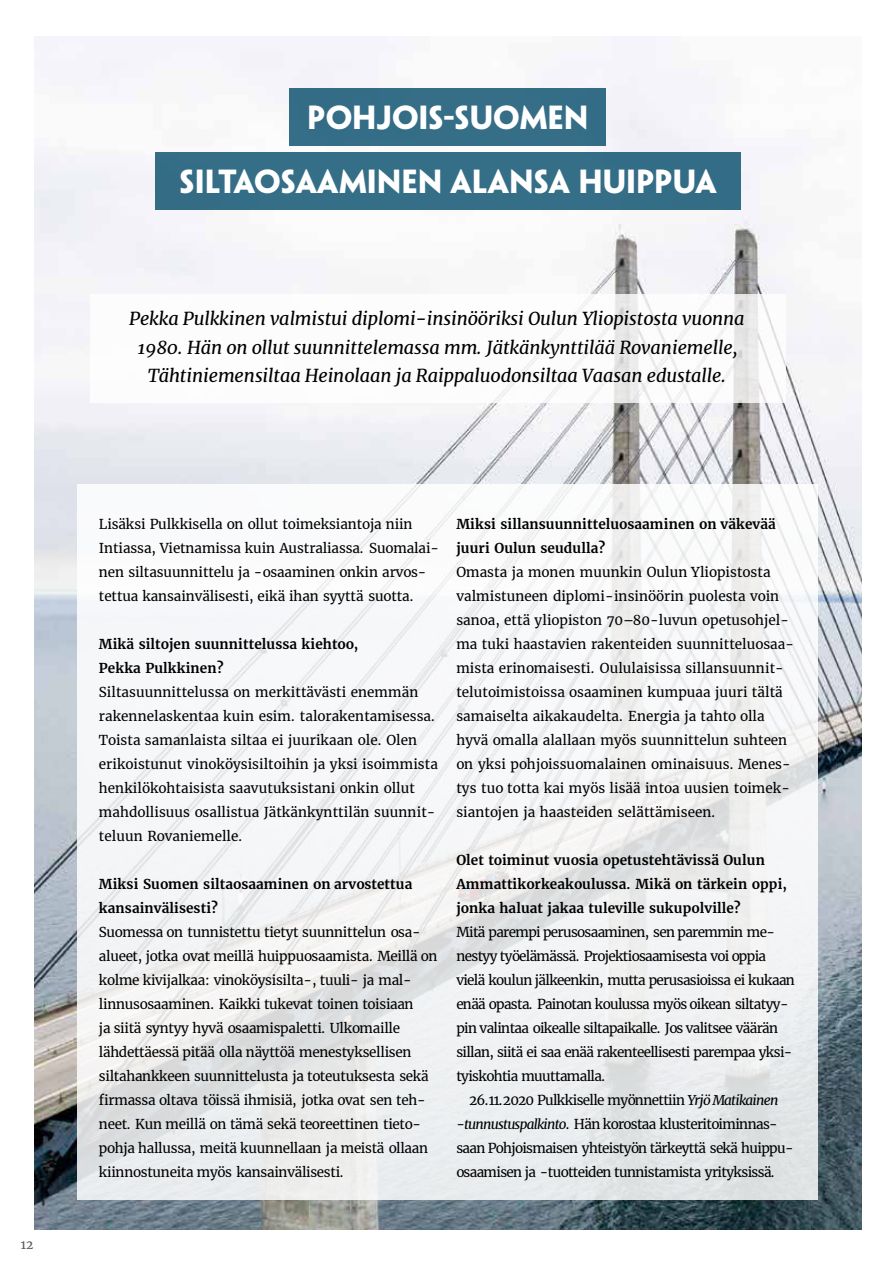
<style>
.page{position:relative;width:895px;height:1265px;background:#fff}
.page>*{position:absolute;margin:0;border:0;box-sizing:border-box;transform-origin:0 0}
.t1{font:700 30px "Penumbra Sans Std";color:#fff}
.t2{font:italic 18px/28.5px "Merriweather";letter-spacing:-.005em;color:#000;text-align:center}
.t3{font:13.5px/24px "Merriweather";letter-spacing:.005em;color:#000}
.t4{font:13.5px/24px "Merriweather";letter-spacing:-.015em;color:#000}
.t5{font:13.5px/24px "Merriweather";letter-spacing:-.045em;color:#000}
.t6{font:700 13.5px/24px "Merriweather";letter-spacing:.01em;color:#000}
.t7{font:12px "Merriweather";color:#575756}
.s1{font-style:italic}
</style>
<div class="page">
<img style="left:34px;top:36px;width:827px;height:1193px">
<svg style="left:78px;top:484px;width:739px;height:715px;fill:#f3f3f5"></svg>
<div style="left:155px;top:152px;width:585px;height:58px;background:#356e87"></div>
<div style="left:289px;top:88px;width:317px;height:58px;background:#356e86"></div>
<div style="left:90px;top:294px;width:695px;height:109px;background:#fff"></div>
<p class="t7" style="left:21px;top:1236px;width:14px">12</p>
<h1 class="t1" style="left:307px;top:105px;width:283px">POHJOIS-SUOMEN</h1>
<h1 class="t1" style="left:180px;top:169px;width:538px">SILTAOSAAMINEN ALANSA HUIPPUA</h1>
<h2 class="t2" style="left:129px;top:304px;width:617px">Pekka Pulkkinen valmistui diplomi-insinööriksi Oulun Yliopistosta vuonna<br>1980. Hän on ollut suunnittelemassa mm. Jätkänkynttilää Rovaniemelle,<br>Tähtiniemensiltaa Heinolaan ja Raippaluodonsiltaa Vaasan edustalle.</h2>
<p class="t4" style="left:99px;top:512px;width:341px">Lisäksi Pulkkisella on ollut toimeksiantoja niin Intiassa, Vietnamissa kuin Australiassa. Suomalai&shy;nen siltasuunnittelu ja -osaaminen onkin arvos&shy;tettua kansainvälisesti, eikä ihan syyttä suotta.</p>
<p class="t6" style="left:99px;top:632px;width:261px">Mikä siltojen suunnittelussa kiehtoo,<br>Pekka Pulkkinen?</p>
<p class="t3" style="left:99px;top:680px;width:340px">Siltasuunnittelussa on merkittävästi enemmän rakennelaskentaa kuin esim. talorakentamisessa.<br>Toista samanlaista siltaa ei juurikaan ole. Olen erikoistunut vinoköysisiltoihin ja yksi isoimmista henkilökohtaisista saavutuksistani onkin ollut mahdollisuus osallistua Jätkänkynttilän suunnit&shy;teluun Rovaniemelle.</p>
<p class="t6" style="left:99px;top:872px;width:315px">Miksi Suomen siltaosaaminen on arvostettua kansainvälisesti?</p>
<p class="t4" style="left:99px;top:920px;width:340px">Suomessa on tunnistettu tietyt suunnittelun osa&shy;alueet, jotka ovat meillä huippuosaamista. Meillä on kolme kivijalkaa: vinoköysisilta-, tuuli- ja mal&shy;linnusosaaminen. Kaikki tukevat toinen toisiaan<br>ja siitä syntyy hyvä osaamispaletti. Ulkomaille lähdettäessä pitää olla näyttöä menestyksellisen siltahankkeen suunnittelusta ja toteutuksesta sekä firmassa oltava töissä ihmisiä, jotka ovat sen teh&shy;neet. Kun meillä on tämä sekä teoreettinen tieto&shy;pohja hallussa, meitä kuunnellaan ja meistä ollaan kiinnostuneita myös kansainvälisesti.</p>
<p class="t6" style="left:456px;top:512px;width:321px">Miksi sillansuunnitteluosaaminen on väkevää juuri Oulun seudulla?</p>
<p class="t3" style="left:456px;top:560px;width:339px">Omasta ja monen muunkin Oulun Yliopistosta valmistuneen diplomi-insinöörin puolesta voin sanoa, että yliopiston 70–80-luvun opetusohjel&shy;ma tuki haastavien rakenteiden suunnitteluosaa&shy;mista erinomaisesti. Oululaisissa sillansuunnit&shy;telutoimistoissa osaaminen kumpuaa juuri tältä samaiselta aikakaudelta. Energia ja tahto olla hyvä omalla alallaan myös suunnittelun suhteen on yksi pohjoissuomalainen ominaisuus. Menes&shy;tys tuo totta kai myös lisää intoa uusien toimek&shy;siantojen ja haasteiden selättämiseen.</p>
<p class="t6" style="left:456px;top:848px;width:332px">Olet toiminut vuosia opetustehtävissä Oulun<br>Ammattikorkeakoulussa. Mikä on tärkein oppi, jonka haluat jakaa tuleville sukupolville?</p>
<p class="t5" style="left:456px;top:920px;width:340px">Mitä parempi perusosaaminen, sen paremmin me&shy;nestyy työelämässä. Projektiosaamisesta voi oppia vielä koulun jälkeenkin, mutta perusasioissa ei kukaan enää opasta. Painotan koulussa myös oikean siltatyy&shy;pin valintaa oikealle siltapaikalle. Jos valitsee väärän sillan, siitä ei saa enää rakenteellisesti parempaa yksi&shy;tyiskohtia muuttamalla.</p>
<p class="t5" style="left:456px;top:1088px;width:339px;text-indent:13px">26.11.2020 Pulkkiselle myönnettiin <span class="s1">Yrjö Matikainen -tunnustuspalkinto</span>. Hän korostaa klusteritoiminnas&shy;saan Pohjoismaisen yhteistyön tärkeyttä sekä huippu&shy;osaamisen ja -tuotteiden tunnistamista yrityksissä.</p>
</div>
